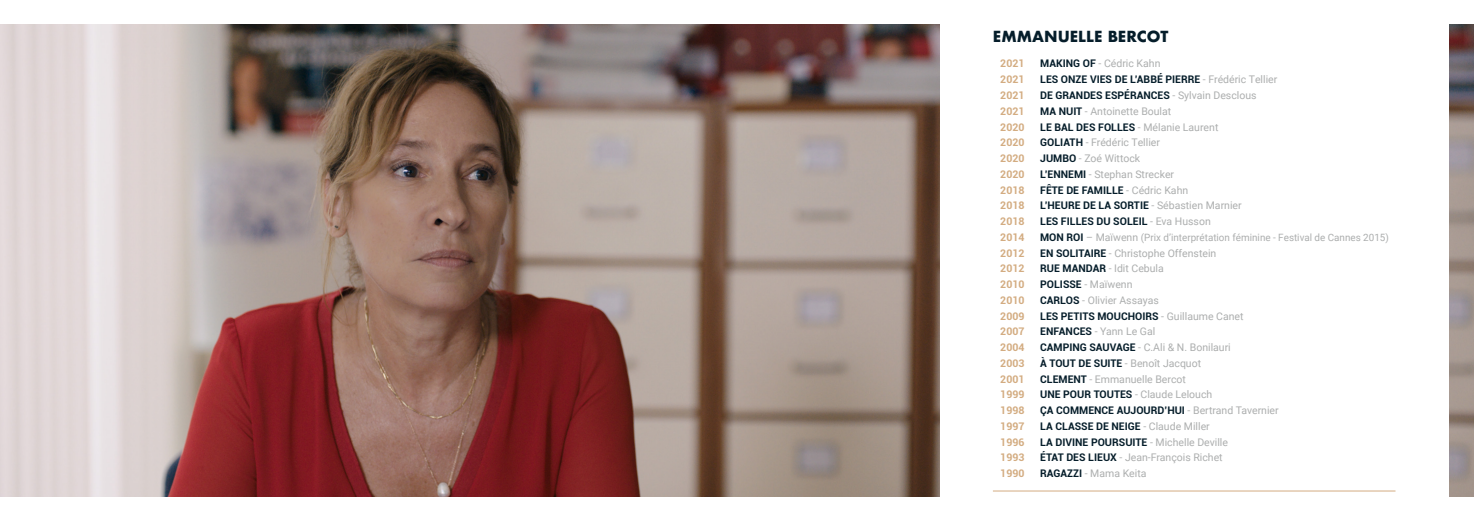
<style>
.page{position:relative;width:1474px;height:521px;background:#fff}
.page>*{position:absolute;margin:0;border:0;box-sizing:border-box;transform-origin:0 0}
.t1{font:700 14.88px "Futura";color:#051d2a}
.t2{font:10.5px "Roboto";color:#acaeae}
.t3{font:700 10.5px "Roboto";color:#051d2a}
.t4{font:700 10.5px "Roboto";color:#d3ac81}
.t5{font:10.06px "Roboto";color:#acaeae}
.s1{font-weight:700;color:#051d2a}
.s2{font-weight:400;color:#acaeae}
.s3{font-weight:700;font-size:10.5px;color:#051d2a}
.s4{font-size:10.5px}
</style>
<div class="page">
<img style="left:0;top:25px;width:939px;height:471px">
<img style="left:1449px;top:25px;width:24px;height:471px">
<hr style="left:992px;top:491px;width:403px;height:1px;background:#d3ac81">
<h1 class="t1" style="left:992px;top:26px;width:177px">EMMANUELLE BERCOT</h1>
<p class="t4" style="left:1000px;top:56px;width:26px">2021</p>
<p class="t2" style="left:1040px;top:56px;width:122px"><span class="s1">MAKING OF</span> - Cédric Kahn</p>
<p class="t4" style="left:1000px;top:72px;width:26px">2021</p>
<p class="t3" style="left:1040px;top:72px;width:239px">LES ONZE VIES DE L’ABBÉ PIERRE <span class="s2">- Frédéric Tellier</span></p>
<p class="t4" style="left:1000px;top:88px;width:26px">2021</p>
<p class="t3" style="left:1040px;top:88px;width:218px">DE GRANDES ESPÉRANCES <span class="s2">- Sylvain Desclous</span></p>
<p class="t4" style="left:1000px;top:104px;width:26px">2021</p>
<p class="t2" style="left:1040px;top:104px;width:133px"><span class="s1">MA NUIT</span> - Antoinette Boulat</p>
<p class="t4" style="left:1000px;top:119px;width:26px">2020</p>
<p class="t2" style="left:1040px;top:119px;width:180px"><span class="s1">LE BAL DES FOLLES</span> - Mélanie Laurent</p>
<p class="t4" style="left:1000px;top:135px;width:26px">2020</p>
<p class="t2" style="left:1040px;top:135px;width:121px"><span class="s1">GOLIATH</span> - Frédéric Tellier</p>
<p class="t4" style="left:1000px;top:151px;width:26px">2020</p>
<p class="t2" style="left:1040px;top:151px;width:101px"><span class="s1">JUMBO</span> - Zoé Wittock</p>
<p class="t4" style="left:1000px;top:167px;width:26px">2020</p>
<p class="t2" style="left:1040px;top:167px;width:135px"><span class="s1">L’ENNEMI</span> - Stephan Strecker</p>
<p class="t4" style="left:1000px;top:182px;width:26px">2018</p>
<p class="t3" style="left:1040px;top:182px;width:150px">FÊTE DE FAMILLE <span class="s2">- Cédric Kahn</span></p>
<p class="t4" style="left:1000px;top:198px;width:26px">2018</p>
<p class="t3" style="left:1040px;top:198px;width:203px">L’HEURE DE LA SORTIE <span class="s2">- Sébastien Marnier</span></p>
<p class="t4" style="left:1000px;top:214px;width:26px">2018</p>
<p class="t3" style="left:1040px;top:214px;width:172px">LES FILLES DU SOLEIL <span class="s2">- Eva Husson</span></p>
<p class="t4" style="left:1000px;top:230px;width:26px">2014</p>
<p class="t5" style="left:1040px;top:230px;width:350px"><span class="s3">MON ROI</span> <span class="s4">– Maïwenn</span> (Prix d’interprétation féminine - Festival de Cannes 2015)</p>
<p class="t4" style="left:1000px;top:245px;width:26px">2012</p>
<p class="t2" style="left:1040px;top:245px;width:178px"><span class="s1">EN SOLITAIRE</span> - Christophe Offenstein</p>
<p class="t4" style="left:1000px;top:261px;width:26px">2012</p>
<p class="t2" style="left:1040px;top:261px;width:125px"><span class="s1">RUE MANDAR</span> - Idit Cebula</p>
<p class="t4" style="left:1000px;top:277px;width:26px">2010</p>
<p class="t2" style="left:1040px;top:277px;width:94px"><span class="s1">POLISSE</span> - Maïwenn</p>
<p class="t4" style="left:1000px;top:293px;width:26px">2010</p>
<p class="t2" style="left:1040px;top:293px;width:120px"><span class="s1">CARLOS</span> - Olivier Assayas</p>
<p class="t4" style="left:1000px;top:308px;width:26px">2009</p>
<p class="t3" style="left:1040px;top:308px;width:205px">LES PETITS MOUCHOIRS <span class="s2">- Guillaume Canet</span></p>
<p class="t4" style="left:1000px;top:324px;width:26px">2007</p>
<p class="t2" style="left:1040px;top:324px;width:117px"><span class="s1">ENFANCES</span> - Yann Le Gal</p>
<p class="t4" style="left:1000px;top:340px;width:26px">2004</p>
<p class="t2" style="left:1040px;top:340px;width:192px"><span class="s1">CAMPING SAUVAGE</span> - C.Ali &amp; N. Bonilauri</p>
<p class="t4" style="left:1000px;top:356px;width:26px">2003</p>
<p class="t2" style="left:1040px;top:356px;width:162px"><span class="s1">À TOUT DE SUITE</span> - Benoît Jacquot</p>
<p class="t4" style="left:1000px;top:371px;width:26px">2001</p>
<p class="t2" style="left:1040px;top:371px;width:147px"><span class="s1">CLEMENT</span> - Emmanuelle Bercot</p>
<p class="t4" style="left:1000px;top:387px;width:26px">1999</p>
<p class="t2" style="left:1040px;top:387px;width:174px"><span class="s1">UNE POUR TOUTES</span> - Claude Lelouch</p>
<p class="t4" style="left:1000px;top:403px;width:26px">1998</p>
<p class="t3" style="left:1040px;top:403px;width:240px">ÇA COMMENCE AUJOURD’HUI <span class="s2">- Bertrand Tavernier</span></p>
<p class="t4" style="left:1000px;top:419px;width:26px">1997</p>
<p class="t3" style="left:1040px;top:419px;width:171px">LA CLASSE DE NEIGE <span class="s2">- Claude Miller</span></p>
<p class="t4" style="left:1000px;top:434px;width:26px">1996</p>
<p class="t3" style="left:1040px;top:434px;width:189px">LA DIVINE POURSUITE <span class="s2">- Michelle Deville</span></p>
<p class="t4" style="left:1000px;top:450px;width:26px">1993</p>
<p class="t2" style="left:1040px;top:450px;width:184px"><span class="s1">ÉTAT DES LIEUX</span> - Jean-François Richet</p>
<p class="t4" style="left:1000px;top:466px;width:26px">1990</p>
<p class="t2" style="left:1040px;top:466px;width:108px"><span class="s1">RAGAZZI</span> - Mama Keita</p>
</div>
